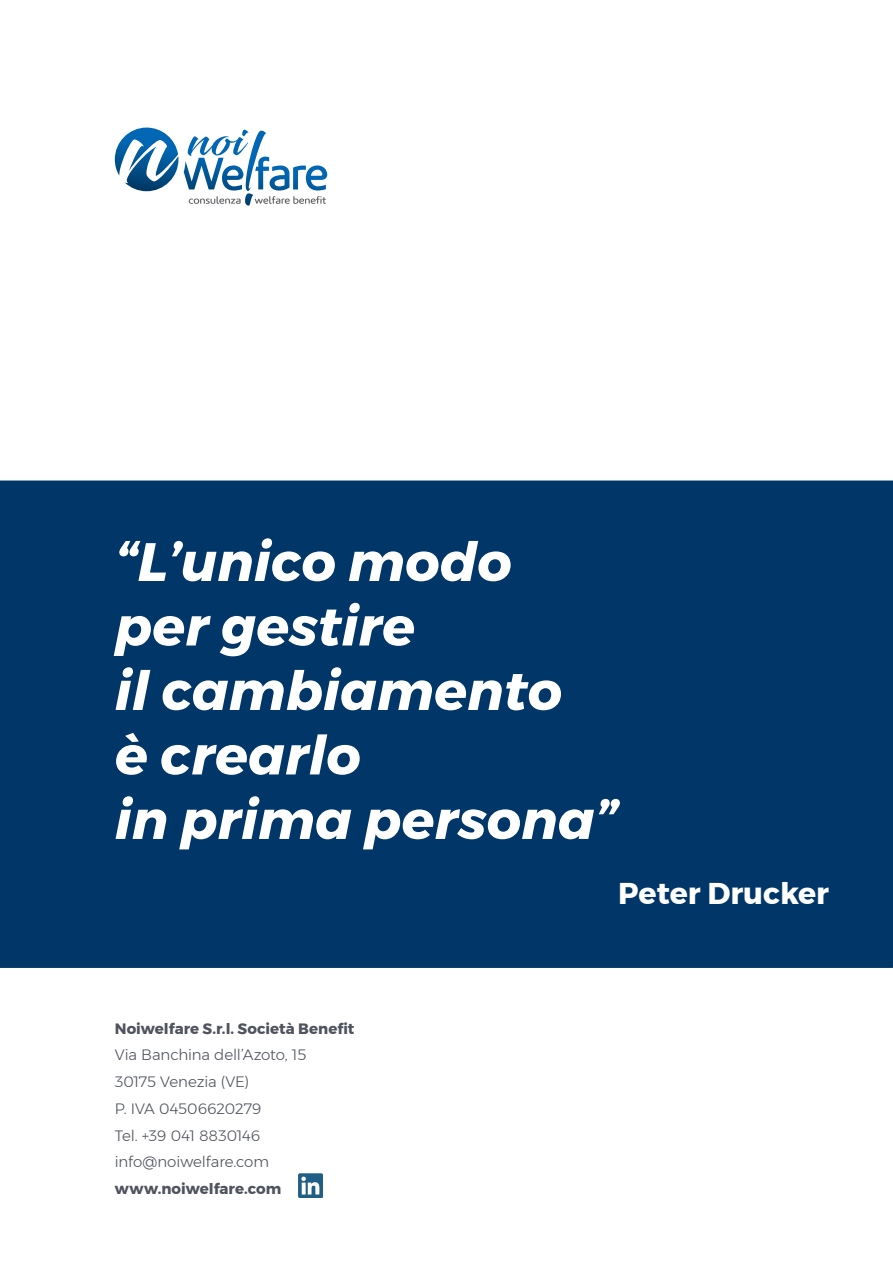
<style>
.page{position:relative;width:893px;height:1263px;background:#fff}
.page>*{position:absolute;margin:0;border:0;box-sizing:border-box;transform-origin:0 0}
.t1{font:italic 700 54px/64.5px "Montserrat";color:#fff}
.t2{font:700 30px "Montserrat";color:#fff}
.t3{font:300 15px/26.7px "Montserrat";letter-spacing:-.01em;color:#4f535c}
.t4{font:700 15px "Montserrat";color:#4f535c}
</style>
<div class="page">
<div style="left:0;top:480px;width:893px;height:488px;background:#003668"></div>
<img style="left:299px;top:1174px;width:23px;height:23px">
<svg style="left:115px;top:128px;width:211px;height:76px"></svg>
<h1 class="t1" style="left:115px;top:530px;width:504px">“L’unico modo per gestire<br>il cambiamento<br>è crearlo<br>in prima persona”</h1>
<p class="t4" style="left:115px;top:1016px;width:241px">Noiwelfare S.r.l. Società Benefit</p>
<p class="t3" style="left:115px;top:1041px;width:193px">Via Banchina dell’Azoto, 15<br>30175 Venezia (VE)<br>P. IVA 04506620279<br>Tel. +39 041 8830146 info@noiwelfare.com</p>
<p class="t4" style="left:115px;top:1177px;width:168px">www.noiwelfare.com</p>
<h2 class="t2" style="left:618px;top:869px;width:212px">Peter Drucker</h2>
</div>
